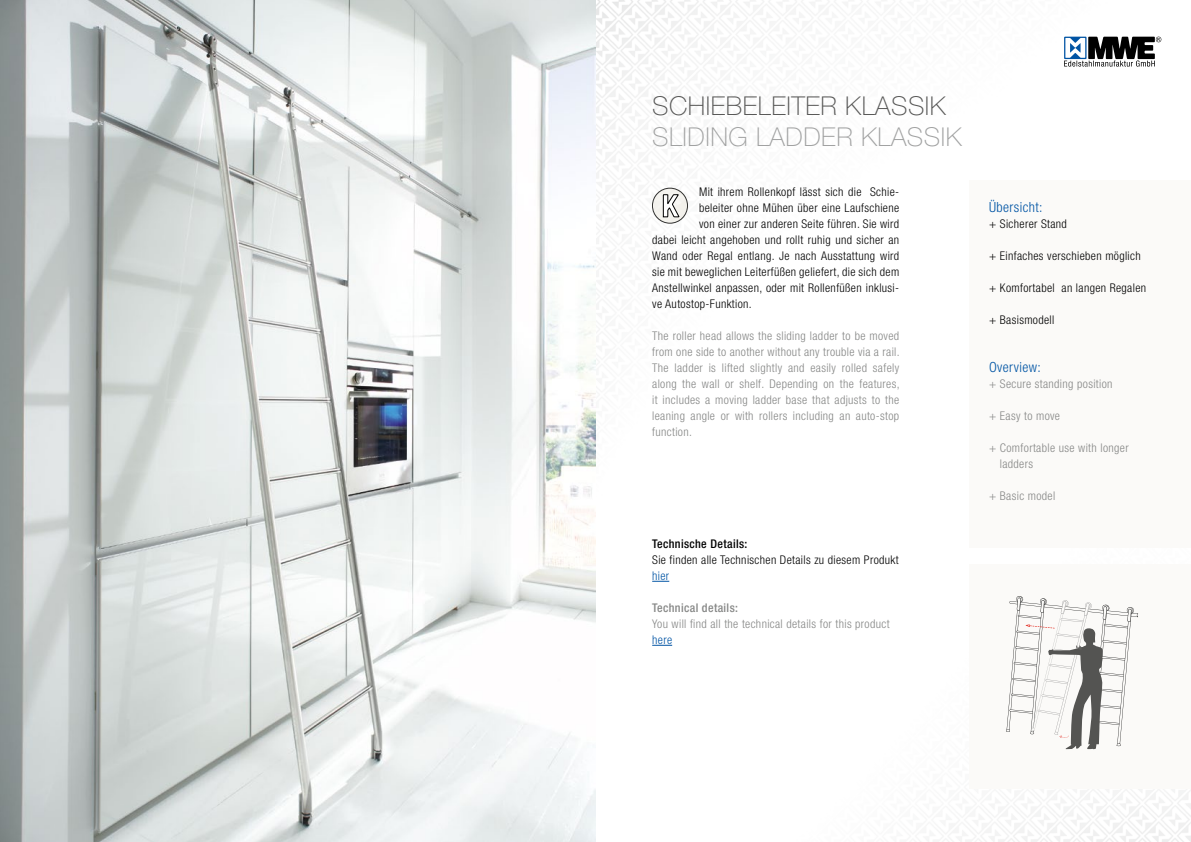
<style>
.page{position:relative;width:1191px;height:842px;background:#fff}
.page>*{position:absolute;margin:0;border:0;box-sizing:border-box;transform-origin:0 0}
.t1{font:100 26px "Helvetica Neue";letter-spacing:.02em;color:#565655}
.t2{font:100 26px "Helvetica Neue";letter-spacing:.02em;color:#a0a1a1}
.t3{font:300 condensed 14px "Helvetica Neue";letter-spacing:.03em;color:#0054a4}
.t4{font:300 condensed 12px "Helvetica Neue";letter-spacing:.03em;color:#000}
.t5{font:300 condensed 12px/16px "Helvetica Neue";letter-spacing:.03em;color:#868786;text-align:justify}
.t6{font:500 condensed 12px "Helvetica Neue";letter-spacing:.03em;color:#000}
.t7{font:500 condensed 12px "Helvetica Neue";letter-spacing:.03em;color:#868786}
.t8{font:300 condensed 12px "Helvetica Neue";letter-spacing:.03em;color:#0054a4}
</style>
<div class="page">
<img style="left:595px;top:0;width:596px;height:842px">
<svg style="left:652px;top:581px;width:17px;height:1px"></svg>
<svg style="left:652px;top:645px;width:20px;height:1px"></svg>
<svg style="left:652px;top:188px;width:36px;height:35px"></svg>
<svg style="left:654px;top:194px;width:36px;height:32px"></svg>
<div style="left:652px;top:188px;width:36px;height:35px;border:1px solid #313130;border-radius:50%"></div>
<div style="left:969px;top:564px;width:222px;height:224px;background:#fbfaf8"></div>
<div style="left:969px;top:180px;width:222px;height:368px;background:#fbfaf8"></div>
<svg style="left:1006px;top:596px;width:132px;height:153px"></svg>
<svg style="left:1064px;top:37px;width:97px;height:30px"></svg>
<img style="left:0;top:0;width:595px;height:842px">
<h1 class="t1" style="left:652px;top:91px;width:295px">SCHIEBELEITER KLASSIK</h1>
<h1 class="t2" style="left:652px;top:122px;width:311px">SLIDING LADDER KLASSIK</h1>
<p class="t4" style="left:699px;top:185px;width:202px">Mit ihrem Rollenkopf lässt sich die Schie-</p>
<p class="t4" style="left:699px;top:201px;width:202px">beleiter ohne Mühen über eine Laufschiene</p>
<p class="t4" style="left:699px;top:217px;width:202px">von einer zur anderen Seite führen. Sie wird</p>
<p class="t4" style="left:652px;top:233px;width:248px">dabei leicht angehoben und rollt ruhig und sicher an</p>
<p class="t4" style="left:652px;top:249px;width:248px">Wand oder Regal entlang. Je nach Ausstattung wird</p>
<p class="t4" style="left:652px;top:265px;width:248px">sie mit beweglichen Leiterfüßen geliefert, die sich dem</p>
<p class="t4" style="left:652px;top:281px;width:248px">Anstellwinkel anpassen, oder mit Rollenfüßen inklusi-</p>
<p class="t4" style="left:652px;top:297px;width:101px">ve Autostop-Funktion.</p>
<p class="t5" style="left:652px;top:328px;width:249px">The roller head allows the sliding ladder to be moved from one side to another without any trouble via a rail.<br>The ladder is lifted slightly and easily rolled safely along the wall or shelf. Depending on the features, it includes a moving ladder base that adjusts to the leaning angle or with rollers including an auto-stop function.</p>
<p class="t6" style="left:652px;top:537px;width:97px">Technische Details:</p>
<p class="t4" style="left:652px;top:553px;width:248px">Sie finden alle Technischen Details zu diesem Produkt</p>
<p class="t8" style="left:652px;top:569px;width:19px">hier</p>
<p class="t7" style="left:652px;top:601px;width:87px">Technical details:</p>
<p class="t5" style="left:652px;top:616px;width:239px">You will find all the technical details for this product</p>
<p class="t8" style="left:652px;top:633px;width:21px">here</p>
<p class="t3" style="left:989px;top:199px;width:55px">Übersicht:</p>
<p class="t4" style="left:989px;top:217px;width:79px">+ Sicherer Stand</p>
<p class="t4" style="left:989px;top:249px;width:153px">+ Einfaches verschieben möglich</p>
<p class="t4" style="left:989px;top:281px;width:159px">+ Komfortabel an langen Regalen</p>
<p class="t4" style="left:989px;top:313px;width:67px">+ Basismodell</p>
<p class="t3" style="left:989px;top:359px;width:53px">Overview:</p>
<p class="t5" style="left:989px;top:376px;width:125px">+ Secure standing position</p>
<p class="t5" style="left:989px;top:408px;width:72px">+ Easy to move</p>
<p class="t5" style="left:1000px;top:440px;width:130px;text-indent:-11px">+ Comfortable use with longer ladders</p>
<p class="t5" style="left:989px;top:488px;width:68px">+ Basic model</p>
</div>
